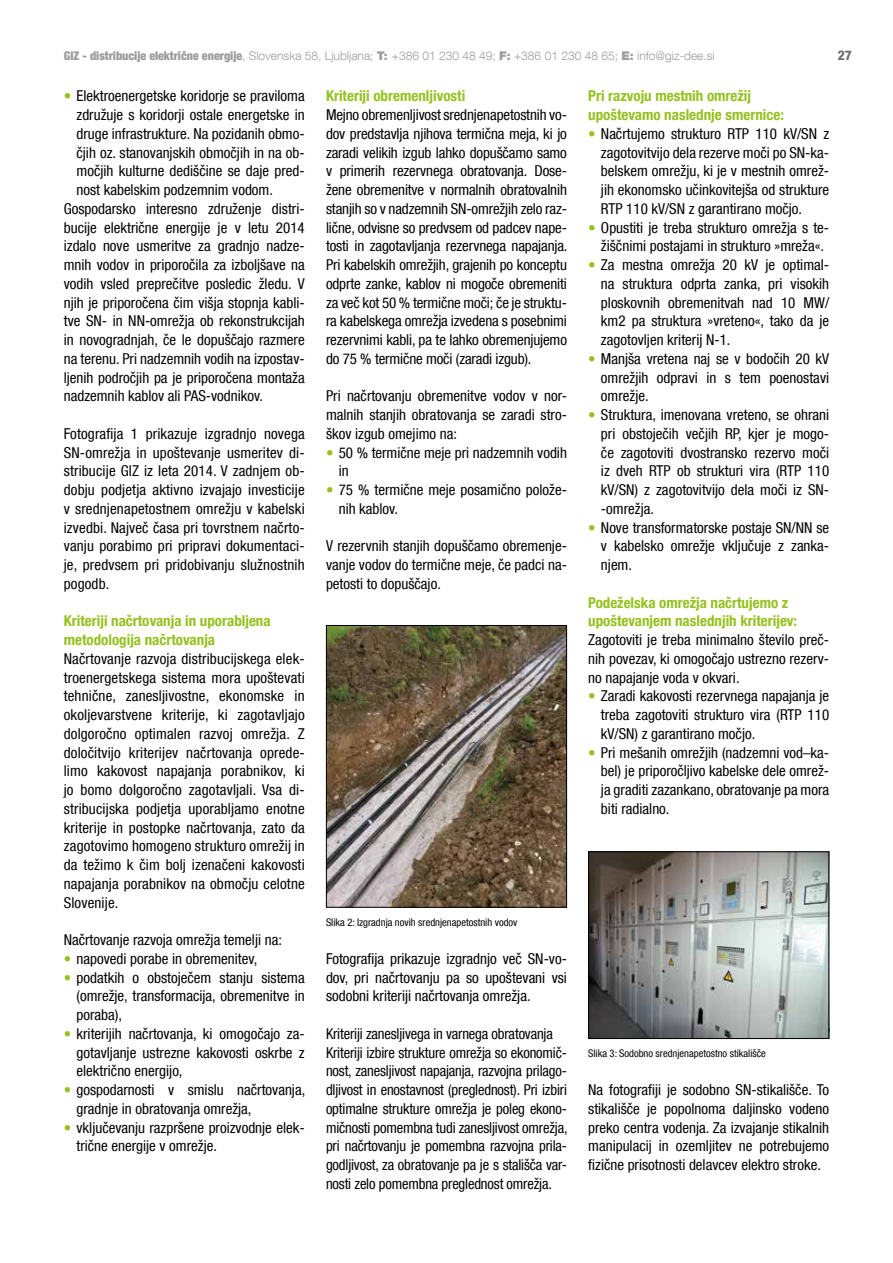
<style>
.page{position:relative;width:893px;height:1263px;background:#fff}
.page>*{position:absolute;margin:0;border:0;box-sizing:border-box;transform-origin:0 0}
.t1{font:condensed 15px/18.8px "Helvetica Neue LT Com";color:#000;text-align:justify}
.t2{font:700 condensed 15px/18.8px "Helvetica Neue LT Com";color:#95c11f}
.t3{font:800 condensed 13.5px "Helvetica Neue LT Com";color:#706f6f}
.t4{font:300 12px "Helvetica Neue LT Com";color:#9d9d9c}
.t5{font:condensed 10.5px "Helvetica Neue LT Com";color:#000}
.s1{font-weight:900;font-stretch:condensed}
.s2{font-weight:900}
.s3{color:#95c11f}
</style>
<div class="page">
<img style="left:328px;top:627px;width:237px;height:279px">
<div style="left:326px;top:625px;width:241px;height:283px;border:1px solid #000"></div>
<img style="left:590px;top:853px;width:237px;height:184px">
<div style="left:588px;top:851px;width:241px;height:188px;border:1px solid #000"></div>
<p class="t4" style="left:64px;top:48px;width:652px"><span class="s1">GIZ - distribucije električne energije</span>, Slovenska 58, Ljubljana; <span class="s2">T:</span> +386 01 230 48 49; <span class="s2">F:</span> +386 01 230 48 65; <span class="s2">E:</span> info@giz-dee.si</p>
<p class="t3" style="left:838px;top:46px;width:16px">27</p>
<p class="t1" style="left:64px;top:86px;width:242px"><span class="s3">•</span> Elektroenergetske koridorje se praviloma</p>
<p class="t1" style="left:77px;top:105px;width:230px">združuje s koridorji ostale energetske in</p>
<p class="t1" style="left:77px;top:124px;width:230px">druge infrastrukture. Na pozidanih obmo-</p>
<p class="t1" style="left:77px;top:143px;width:230px">čjih oz. stanovanjskih območjih in na ob-</p>
<p class="t1" style="left:77px;top:161px;width:230px">močjih kulturne dediščine se daje pred-</p>
<p class="t1" style="left:77px;top:180px;width:198px">nost kabelskim podzemnim vodom.</p>
<p class="t1" style="left:64px;top:199px;width:242px">Gospodarsko interesno združenje distri-</p>
<p class="t1" style="left:64px;top:218px;width:242px">bucije električne energije je v letu 2014</p>
<p class="t1" style="left:64px;top:236px;width:242px">izdalo nove usmeritve za gradnjo nadze-</p>
<p class="t1" style="left:64px;top:255px;width:242px">mnih vodov in priporočila za izboljšave na</p>
<p class="t1" style="left:64px;top:274px;width:242px">vodih vsled preprečitve posledic žledu. V</p>
<p class="t1" style="left:64px;top:293px;width:242px">njih je priporočena čim višja stopnja kabli-</p>
<p class="t1" style="left:64px;top:311px;width:242px">tve SN- in NN-omrežja ob rekonstrukcijah</p>
<p class="t1" style="left:64px;top:330px;width:242px">in novogradnjah, če le dopuščajo razmere</p>
<p class="t1" style="left:64px;top:349px;width:242px">na terenu. Pri nadzemnih vodih na izpostav-</p>
<p class="t1" style="left:64px;top:368px;width:242px">ljenih področjih pa je priporočena montaža</p>
<p class="t1" style="left:64px;top:386px;width:201px">nadzemnih kablov ali PAS-vodnikov.</p>
<p class="t1" style="left:64px;top:424px;width:242px">Fotografija 1 prikazuje izgradnjo novega SN-omrežja in upoštevanje usmeritev di&shy;stribucije GIZ iz leta 2014. V zadnjem ob&shy;dobju podjetja aktivno izvajajo investicije v srednjenapetostnem omrežju v kabelski izvedbi. Največ časa pri tovrstnem načrto&shy;vanju porabimo pri pripravi dokumentaci&shy;je, predvsem pri pridobivanju služnostnih pogodb.</p>
<p class="t2" style="left:64px;top:612px;width:208px">Kriteriji načrtovanja in uporabljena metodologija načrtovanja</p>
<p class="t1" style="left:64px;top:649px;width:242px">Načrtovanje razvoja distribucijskega elek&shy;troenergetskega sistema mora upoštevati tehnične, zanesljivostne, ekonomske in okoljevarstvene kriterije, ki zagotavljajo dolgoročno optimalen razvoj omrežja. Z določitvijo kriterijev načrtovanja oprede&shy;limo kakovost napajanja porabnikov, ki jo bomo dolgoročno zagotavljali. Vsa di&shy;stribucijska podjetja uporabljamo enotne kriterije in postopke načrtovanja, zato da zagotovimo homogeno strukturo omrežij in da težimo k čim bolj izenačeni kakovosti napajanja porabnikov na območju celotne Slovenije.</p>
<p class="t1" style="left:64px;top:930px;width:220px">Načrtovanje razvoja omrežja temelji na:</p>
<p class="t1" style="left:64px;top:949px;width:195px"><span class="s3">•</span> napovedi porabe in obremenitev,</p>
<p class="t1" style="left:77px;top:968px;width:230px;text-indent:-13px"><span class="s3">•</span> podatkih o obstoječem stanju sistema (omrežje, transformacija, obremenitve in poraba),</p>
<p class="t1" style="left:77px;top:1024px;width:230px;text-indent:-13px"><span class="s3">•</span> kriterijih načrtovanja, ki omogočajo za&shy;gotavljanje ustrezne kakovosti oskrbe z električno energijo,</p>
<p class="t1" style="left:77px;top:1080px;width:230px;text-indent:-13px"><span class="s3">•</span> gospodarnosti v smislu načrtovanja, gradnje in obratovanja omrežja,</p>
<p class="t1" style="left:77px;top:1118px;width:230px;text-indent:-13px"><span class="s3">•</span> vključevanju razpršene proizvodnje elek&shy;trične energije v omrežje.</p>
<p class="t2" style="left:326px;top:87px;width:141px">Kriteriji obremenljivosti</p>
<p class="t1" style="left:326px;top:105px;width:243px">Mejno obremenljivost srednjenapetostnih vo&shy;dov predstavlja njihova termična meja, ki jo zaradi velikih izgub lahko dopuščamo samo v primerih rezervnega obratovanja. Dose&shy;žene obremenitve v normalnih obratovalnih stanjih so v nadzemnih SN-omrežjih zelo raz&shy;lične, odvisne so predvsem od padcev nape&shy;tosti in zagotavljanja rezervnega napajanja.<br>Pri kabelskih omrežjih, grajenih po konceptu odprte zanke, kablov ni mogoče obremeniti za več kot 50 % termične moči; če je struktu&shy;ra kabelskega omrežja izvedena s posebnimi rezervnimi kabli, pa te lahko obremenjujemo do 75 % termične moči (zaradi izgub).</p>
<p class="t1" style="left:326px;top:386px;width:242px">Pri načrtovanju obremenitve vodov v nor&shy;malnih stanjih obratovanja se zaradi stro&shy;škov izgub omejimo na:</p>
<p class="t1" style="left:339px;top:443px;width:230px;text-indent:-13px"><span class="s3">•</span> 50 % termične meje pri nadzemnih vodih in</p>
<p class="t1" style="left:339px;top:480px;width:230px;text-indent:-13px"><span class="s3">•</span> 75 % termične meje posamično polože&shy;nih kablov.</p>
<p class="t1" style="left:326px;top:536px;width:242px">V rezervnih stanjih dopuščamo obremenje&shy;vanje vodov do termične meje, če padci na&shy;petosti to dopuščajo.</p>
<p class="t5" style="left:326px;top:916px;width:193px">Slika 2: Izgradnja novih srednjenapetostnih vodov</p>
<p class="t1" style="left:326px;top:949px;width:242px">Fotografija prikazuje izgradnjo več SN-vo&shy;dov, pri načrtovanju pa so upoštevani vsi sodobni kriteriji načrtovanja omrežja.</p>
<p class="t1" style="left:326px;top:1024px;width:243px;text-align:left">Kriteriji zanesljivega in varnega obratovanja Kriteriji izbire strukture omrežja so ekonomič&shy;nost, zanesljivost napajanja, razvojna prilago&shy;dljivost in enostavnost (preglednost). Pri izbiri optimalne strukture omrežja je poleg ekono&shy;mičnosti pomembna tudi zanesljivost omrežja, pri načrtovanju je pomembna razvojna prila&shy;godljivost, za obratovanje pa je s stališča var&shy;nosti zelo pomembna preglednost omrežja.</p>
<p class="t2" style="left:588px;top:87px;width:197px">Pri razvoju mestnih omrežij upoštevamo naslednje smernice:</p>
<p class="t1" style="left:601px;top:124px;width:230px;text-indent:-13px"><span class="s3">•</span> Načrtujemo strukturo RTP 110 kV/SN z zagotovitvijo dela rezerve moči po SN-ka&shy;belskem omrežju, ki je v mestnih omrež&shy;jih ekonomsko učinkovitejša od strukture RTP 110 kV/SN z garantirano močjo.</p>
<p class="t1" style="left:588px;top:218px;width:242px;text-align:center"><span class="s3">•</span> Opustiti je treba strukturo omrežja s te&shy;žiščnimi postajami in strukturo »mreža«.</p>
<p class="t1" style="left:601px;top:255px;width:230px;text-indent:-13px"><span class="s3">•</span> Za mestna omrežja 20 kV je optimal&shy;na struktura odprta zanka, pri visokih ploskovnih obremenitvah nad 10 MW/ km2 pa struktura »vreteno«, tako da je zagotovljen kriterij N-1.</p>
<p class="t1" style="left:601px;top:349px;width:230px;text-indent:-13px"><span class="s3">•</span> Manjša vretena naj se v bodočih 20 kV omrežjih odpravi in s tem poenostavi omrežje.</p>
<p class="t1" style="left:601px;top:405px;width:230px;text-indent:-13px"><span class="s3">•</span> Struktura, imenovana vreteno, se ohrani pri obstoječih večjih RP, kjer je mogo&shy;če zagotoviti dvostransko rezervo moči iz dveh RTP ob strukturi vira (RTP 110 kV/SN) z zagotovitvijo dela moči iz SN--omrežja.</p>
<p class="t1" style="left:601px;top:518px;width:230px;text-indent:-13px"><span class="s3">•</span> Nove transformatorske postaje SN/NN se v kabelsko omrežje vključuje z zanka&shy;njem.</p>
<p class="t2" style="left:588px;top:593px;width:210px">Podeželska omrežja načrtujemo z upoštevanjem naslednjih kriterijev:</p>
<p class="t1" style="left:588px;top:630px;width:242px">Zagotoviti je treba minimalno število preč&shy;nih povezav, ki omogočajo ustrezno rezerv&shy;no napajanje voda v okvari.</p>
<p class="t1" style="left:601px;top:686px;width:230px;text-indent:-13px"><span class="s3">•</span> Zaradi kakovosti rezervnega napajanja je treba zagotoviti strukturo vira (RTP 110 kV/SN) z garantirano močjo.</p>
<p class="t1" style="left:601px;top:743px;width:230px;text-indent:-13px"><span class="s3">•</span> Pri mešanih omrežjih (nadzemni vod–ka&shy;bel) je priporočljivo kabelske dele omrež&shy;ja graditi zazankano, obratovanje pa mora biti radialno.</p>
<p class="t5" style="left:588px;top:1047px;width:179px">Slika 3: Sodobno srednjenapetostno stikališče</p>
<p class="t1" style="left:588px;top:1080px;width:242px">Na fotografiji je sodobno SN-stikališče. To stikališče je popolnoma daljinsko vodeno preko centra vodenja. Za izvajanje stikalnih manipulacij in ozemljitev ne potrebujemo fizične prisotnosti delavcev elektro stroke.</p>
</div>
